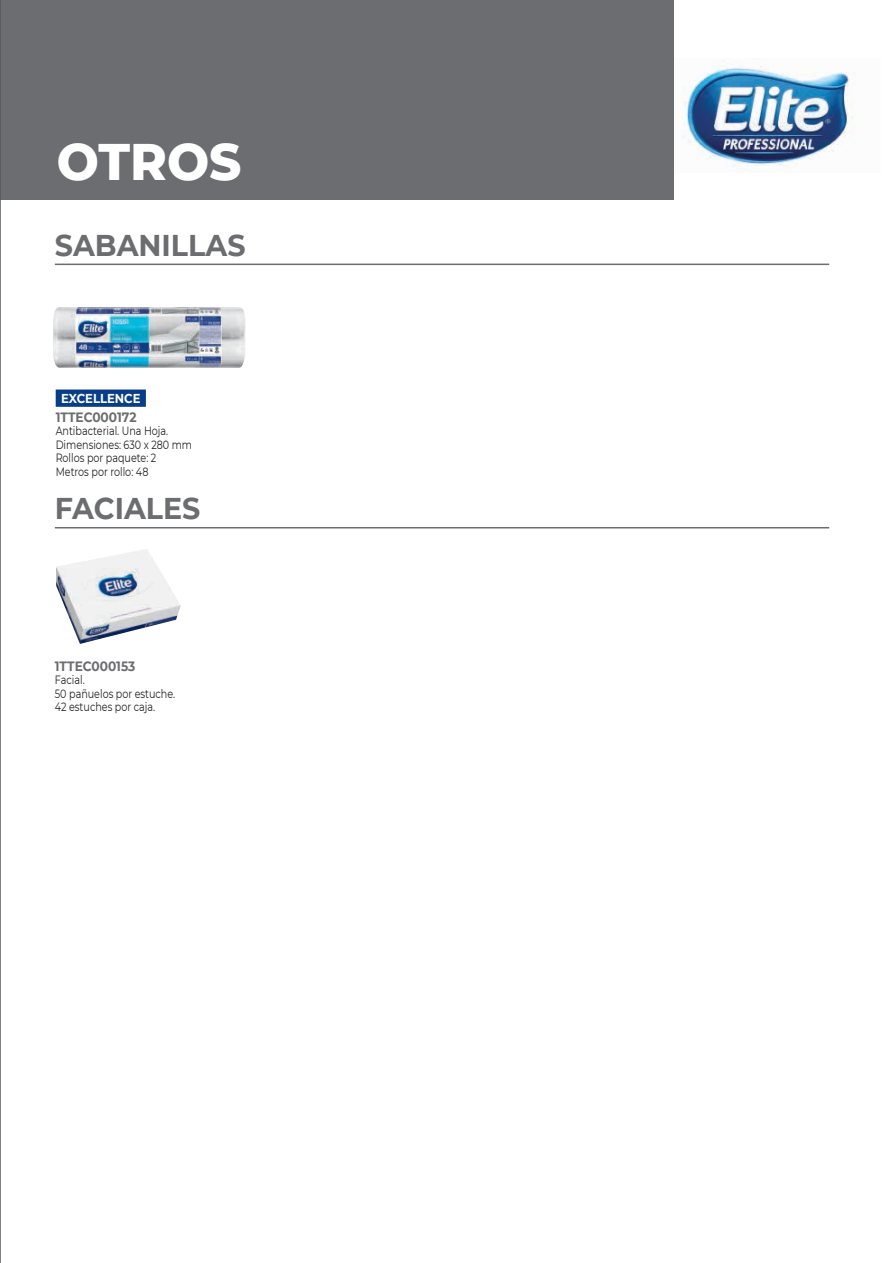
<style>
.page{position:relative;width:893px;height:1263px;background:#fff}
.page>*{position:absolute;margin:0;border:0;box-sizing:border-box;transform-origin:0 0}
.t1{font:800 52.5px "Montserrat";color:#fff;scale:.95 1}
.t2{font:700 30px "Montserrat";color:#6c6d70;scale:.95 1}
.t3{font:700 13.5px "Montserrat";color:#6c6d70;scale:.9 1}
.t4{font:700 12.9px "Montserrat";color:#fff;scale:.9 1}
.t5{font:12px/13.5px "Montserrat";color:#231f20;scale:.8 1}
</style>
<div class="page">
<img style="left:682px;top:58px;width:174px;height:112px">
<div style="left:0;top:0;width:674px;height:200px;background:#6c6d70"></div>
<img style="left:56px;top:549px;width:125px;height:95px">
<img style="left:53px;top:307px;width:192px;height:61px">
<hr style="left:55px;top:264px;width:774px;height:1px;background:#6c6d70">
<hr style="left:55px;top:527px;width:774px;height:1px;background:#6c6d70">
<div style="left:56px;top:389px;width:90px;height:18px;background:#083e89"></div>
<hr style="left:0;top:0;width:1px;height:1263px;background:#57585a">
<h1 class="t1" style="left:57px;top:123px;width:196px">OTROS</h1>
<h2 class="t2" style="left:55px;top:224px;width:202px">SABANILLAS</h2>
<p class="t4" style="left:61px;top:389px;width:90px">EXCELLENCE</p>
<p class="t3" style="left:56px;top:407px;width:91px">1TTEC000172</p>
<p class="t5" style="left:56px;top:424px;width:172px">Antibacterial. Una Hoja.<br>Dimensiones: 630 x 280 mm<br>Rollos por paquete: 2<br>Metros por rollo: 48</p>
<h2 class="t2" style="left:55px;top:487px;width:155px">FACIALES</h2>
<p class="t3" style="left:55px;top:656px;width:91px">1TTEC000153</p>
<p class="t5" style="left:55px;top:673px;width:152px">Facial.<br>50 pañuelos por estuche.<br>42 estuches por caja.</p>
</div>
